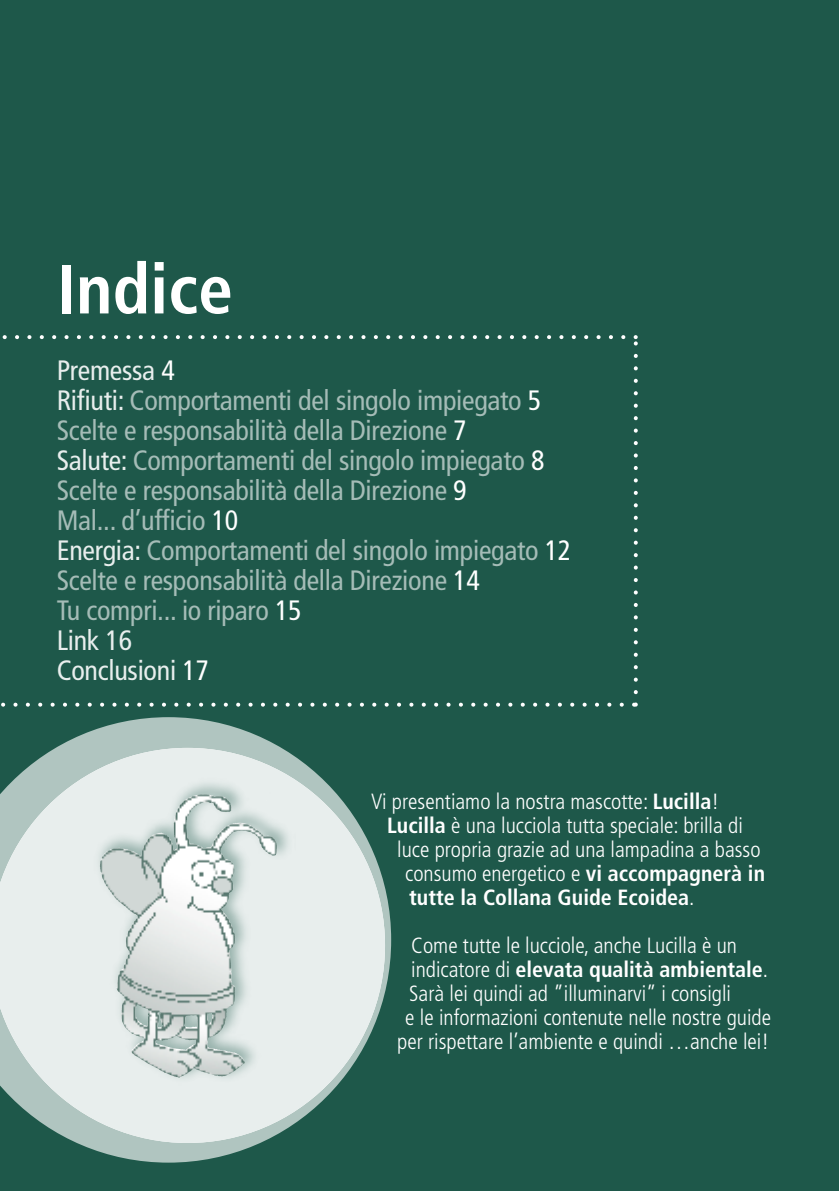
<style>
.page{position:relative;width:839px;height:1191px;background:#1e584a}
.page>*{position:absolute;margin:0;border:0;box-sizing:border-box;transform-origin:0 0}
.t1{font:700 condensed 70px "Frutiger";color:#fff}
.t2{font:condensed 28px/30px "Frutiger";letter-spacing:-.01em;color:#a5bcb7}
.t3{font:300 condensed 22px "Frutiger";color:#fff}
.t4{font:700 condensed 22px "Frutiger";color:#fff}
.s1{color:#e8eeed}
.s2{color:#fff}
.s3{font-weight:700}
.s4{font-weight:300}
</style>
<div class="page">
<svg style="left:55px;top:717px;width:336px;height:445px"></svg>
<svg style="left:1px;top:335px;width:637px;height:371px"></svg>
<svg style="left:0;top:748px;width:385px;height:395px;fill:#e8eeed"></svg>
<div style="left:92px;top:775px;width:204px;height:310px;background:#1e584a;opacity:.4"></div>
<img style="left:198px;top:798px;width:34px;height:14px">
<h1 class="t1" style="left:57px;top:248px;width:178px">Indice</h1>
<p class="t2" style="left:57px;top:355px;width:516px"><span class="s1">Premessa</span> <span class="s2">4<br></span><span class="s1">Rifiuti:</span> Comportamenti del singolo impiegato <span class="s2">5<br></span>Scelte e responsabilità della Direzione <span class="s2">7<br></span><span class="s1">Salute:</span> Comportamenti del singolo impiegato <span class="s2">8<br></span>Scelte e responsabilità della Direzione <span class="s2">9<br></span>Mal... d’ufficio <span class="s2">10<br></span><span class="s1">Energia:</span> Comportamenti del singolo impiegato <span class="s2">12<br></span>Scelte e responsabilità della Direzione <span class="s2">14<br></span>Tu compri... io riparo <span class="s2">15<br></span><span class="s1">Link 16<br>Conclusioni</span> <span class="s2">17</span></p>
<p class="t3" style="left:371px;top:789px;width:350px">Vi presentiamo la nostra mascotte: <span class="s3">Lucilla</span>!</p>
<p class="t3" style="left:387px;top:813px;width:357px"><span class="s3">Lucilla</span> è una lucciola tutta speciale: brilla di</p>
<p class="t3" style="left:397px;top:837px;width:365px">luce propria grazie ad una lampadina a basso</p>
<p class="t3" style="left:405px;top:861px;width:361px">consumo energetico e <span class="s3">vi accompagnerà in</span></p>
<p class="t4" style="left:409px;top:884px;width:287px">tutte la Collana Guide Ecoidea<span class="s4">.</span></p>
<p class="t3" style="left:411px;top:933px;width:327px">Come tutte le lucciole, anche Lucilla è un</p>
<p class="t4" style="left:411px;top:956px;width:359px"><span class="s4">indicatore di</span> elevata qualità ambientale<span class="s4">.</span></p>
<p class="t3" style="left:409px;top:981px;width:323px">Sarà lei quindi ad ”illuminarvi” i consigli</p>
<p class="t3" style="left:405px;top:1005px;width:367px">e le informazioni contenute nelle nostre guide</p>
<p class="t3" style="left:397px;top:1029px;width:373px">per rispettare l’ambiente e quindi …anche lei!</p>
</div>
